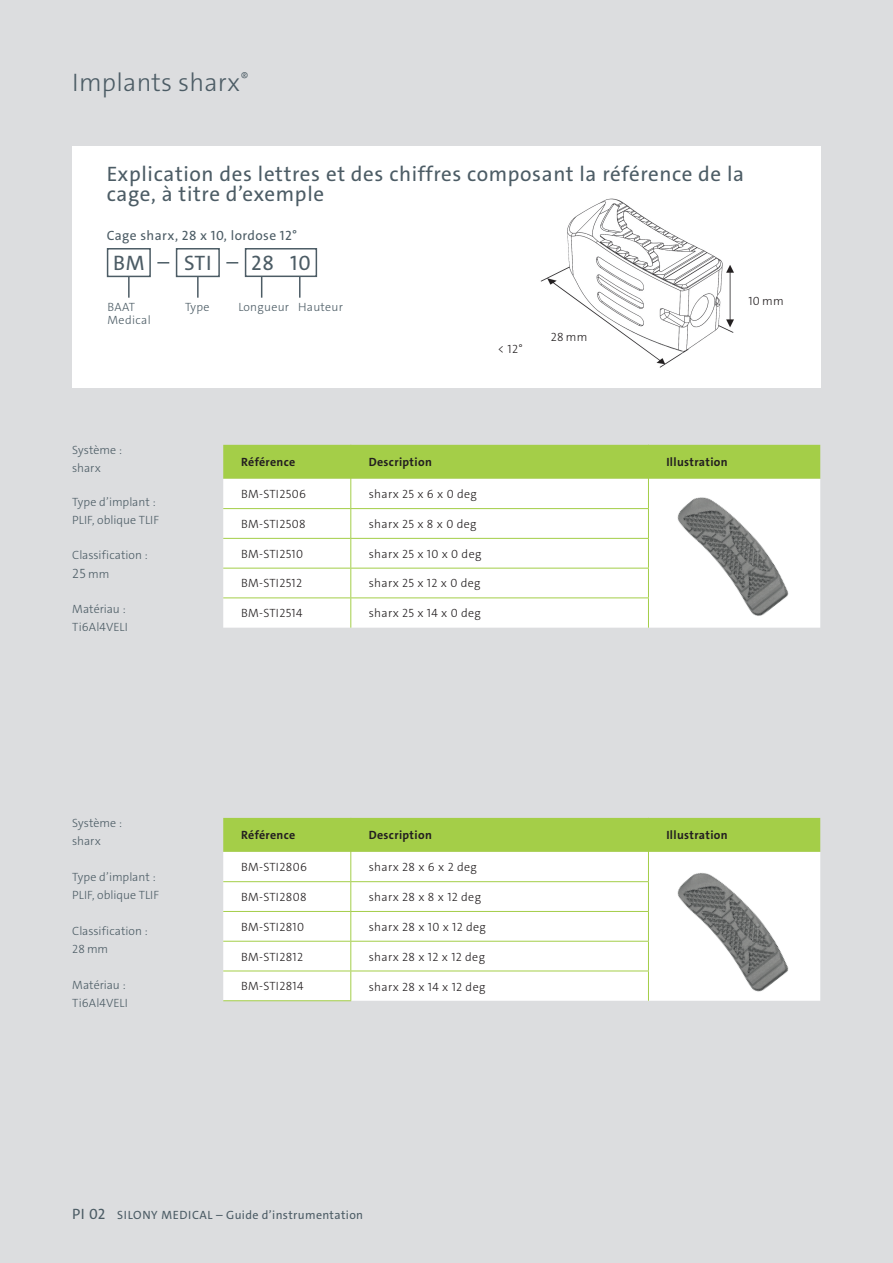
<style>
.page{position:relative;width:893px;height:1263px;background:#dcdddf}
.page>*{position:absolute;margin:0;border:0;box-sizing:border-box;transform-origin:0 0}
.t1{font:300 25.5px "The Sans C4 s";letter-spacing:.01em;color:#4c5c65}
.t2{font:21px/19.5px "The Sans C4 s";letter-spacing:.03em;color:#4c5c65}
.t3{font:13.5px "The Sans C4 s";letter-spacing:.03em;color:#4c5c65}
.t4{font:300 13.5px "The Sans C4 s";color:#4c5c65}
.t5{font:300 12px "The Sans C4 s";letter-spacing:.03em;color:#231f20}
.t6{font:300 12px/18px "The Sans C4 s";letter-spacing:.005em;color:#4c5c65}
.t7{font:700 12px "The Sans C4 s";letter-spacing:.03em;color:#231f20}
.t8{font:12px "The Sans C4 s";letter-spacing:.03em;color:#4c5c65}
.t9{font:300 12px "The Sans C4 s";letter-spacing:.025em;color:#4c5c65}
.t10{font:300 12px/13.5px "The Sans C4 s";letter-spacing:.03em;color:#4c5c65}
.s1{font-size:12px}
.s2{font-size:15px}
</style>
<div class="page">
<div style="left:72px;top:147px;width:749px;height:241px;background:#fff"></div>
<img style="left:540px;top:198px;width:194px;height:170px">
<svg style="left:223px;top:597px;width:597px;height:31px;fill:#fff"></svg>
<svg style="left:223px;top:445px;width:597px;height:152px"></svg>
<hr style="left:223px;top:597px;width:128px;height:1px;background:#a4ce48">
<hr style="left:351px;top:597px;width:298px;height:1px;background:#a4ce48">
<hr style="left:350px;top:598px;width:1px;height:30px;background:#a4ce48">
<hr style="left:648px;top:598px;width:1px;height:30px;background:#a4ce48">
<svg style="left:223px;top:818px;width:597px;height:182px"></svg>
<hr style="left:648px;top:971px;width:1px;height:30px;background:#a4ce48">
<hr style="left:223px;top:1000px;width:128px;height:1px;background:#a4ce48">
<svg style="left:226px;top:262px;width:12px;height:2px"></svg>
<div style="left:176px;top:248px;width:44px;height:29px;border:2px solid #4c5c65"></div>
<hr style="left:197px;top:276px;width:2px;height:22px;background:#4c5c65">
<div style="left:245px;top:248px;width:72px;height:29px;border:2px solid #4c5c65"></div>
<svg style="left:261px;top:276px;width:1px;height:22px"></svg>
<hr style="left:299px;top:276px;width:2px;height:22px;background:#4c5c65">
<div style="left:107px;top:248px;width:44px;height:29px;border:2px solid #4c5c65"></div>
<hr style="left:128px;top:276px;width:2px;height:22px;background:#4c5c65">
<svg style="left:157px;top:262px;width:12px;height:2px"></svg>
<img style="left:672px;top:482px;width:123px;height:143px">
<img style="left:672px;top:858px;width:123px;height:142px">
<h1 class="t1" style="left:72px;top:66px;width:178px">Implants sharx<sup>®</sup></h1>
<h2 class="t2" style="left:107px;top:165px;width:639px">Explication des lettres et des chiffres composant la référence de la cage, à titre d’exemple</h2>
<p class="t3" style="left:107px;top:227px;width:192px">Cage sharx, 28 x 10, lordose 12°</p>
<h2 class="t2" style="left:184px;top:253px;width:29px">STI</h2>
<p class="t6" style="left:185px;top:298px;width:26px">Type</p>
<p class="t9" style="left:238px;top:299px;width:106px">Longueur Hauteur</p>
<h2 class="t2" style="left:113px;top:253px;width:33px">BM</h2>
<h2 class="t2" style="left:251px;top:253px;width:61px">28 10</h2>
<p class="t10" style="left:108px;top:300px;width:45px">BAAT<br>Medical</p>
<p class="t5" style="left:748px;top:293px;width:37px">10 mm</p>
<p class="t6" style="left:72px;top:441px;width:51px">Système : sharx</p>
<p class="t6" style="left:72px;top:493px;width:88px">Type d’implant :<br>PLIF, oblique TLIF</p>
<p class="t6" style="left:72px;top:546px;width:77px">Classification :</p>
<p class="t4" style="left:72px;top:565px;width:39px">25 <span class="s1">mm</span></p>
<p class="t6" style="left:72px;top:600px;width:57px">Matériau :<br>Ti6Al4VELI</p>
<p class="t6" style="left:72px;top:814px;width:51px">Système : sharx</p>
<p class="t6" style="left:72px;top:868px;width:88px">Type d’implant :<br>PLIF, oblique TLIF</p>
<p class="t6" style="left:72px;top:922px;width:77px">Classification :<br>28 mm</p>
<p class="t6" style="left:72px;top:976px;width:57px">Matériau :<br>Ti6Al4VELI</p>
<p class="t5" style="left:498px;top:341px;width:27px">&lt; 12°</p>
<p class="t5" style="left:551px;top:329px;width:38px">28 mm</p>
<p class="t7" style="left:241px;top:454px;width:56px">Référence</p>
<p class="t7" style="left:369px;top:454px;width:65px">Description</p>
<p class="t7" style="left:666px;top:454px;width:63px">Illustration</p>
<p class="t5" style="left:241px;top:486px;width:66px">BM-STI2506</p>
<p class="t5" style="left:369px;top:486px;width:110px">sharx 25 x 6 x 0 deg</p>
<p class="t5" style="left:241px;top:516px;width:66px">BM-STI2508</p>
<p class="t5" style="left:369px;top:516px;width:109px">sharx 25 x 8 x 0 deg</p>
<p class="t5" style="left:241px;top:546px;width:63px">BM-STI2510</p>
<p class="t5" style="left:369px;top:546px;width:114px">sharx 25 x 10 x 0 deg</p>
<p class="t5" style="left:241px;top:576px;width:63px">BM-STI2512</p>
<p class="t5" style="left:369px;top:576px;width:113px">sharx 25 x 12 x 0 deg</p>
<p class="t5" style="left:241px;top:606px;width:63px">BM-STI2514</p>
<p class="t5" style="left:369px;top:606px;width:114px">sharx 25 x 14 x 0 deg</p>
<p class="t7" style="left:241px;top:827px;width:56px">Référence</p>
<p class="t7" style="left:369px;top:827px;width:65px">Description</p>
<p class="t7" style="left:666px;top:827px;width:63px">Illustration</p>
<p class="t5" style="left:241px;top:859px;width:67px">BM-STI2806</p>
<p class="t5" style="left:369px;top:859px;width:110px">sharx 28 x 6 x 2 deg</p>
<p class="t5" style="left:241px;top:889px;width:67px">BM-STI2808</p>
<p class="t5" style="left:369px;top:889px;width:114px">sharx 28 x 8 x 12 deg</p>
<p class="t5" style="left:241px;top:919px;width:65px">BM-STI2810</p>
<p class="t5" style="left:369px;top:919px;width:119px">sharx 28 x 10 x 12 deg</p>
<p class="t5" style="left:241px;top:949px;width:64px">BM-STI2812</p>
<p class="t5" style="left:369px;top:949px;width:118px">sharx 28 x 12 x 12 deg</p>
<p class="t5" style="left:241px;top:978px;width:64px">BM-STI2814</p>
<p class="t5" style="left:369px;top:979px;width:118px">sharx 28 x 14 x 12 deg</p>
<p class="t8" style="left:72px;top:1207px;width:292px"><span class="s2">PI 02</span> SILONY MEDICAL – Guide d’instrumentation</p>
</div>
